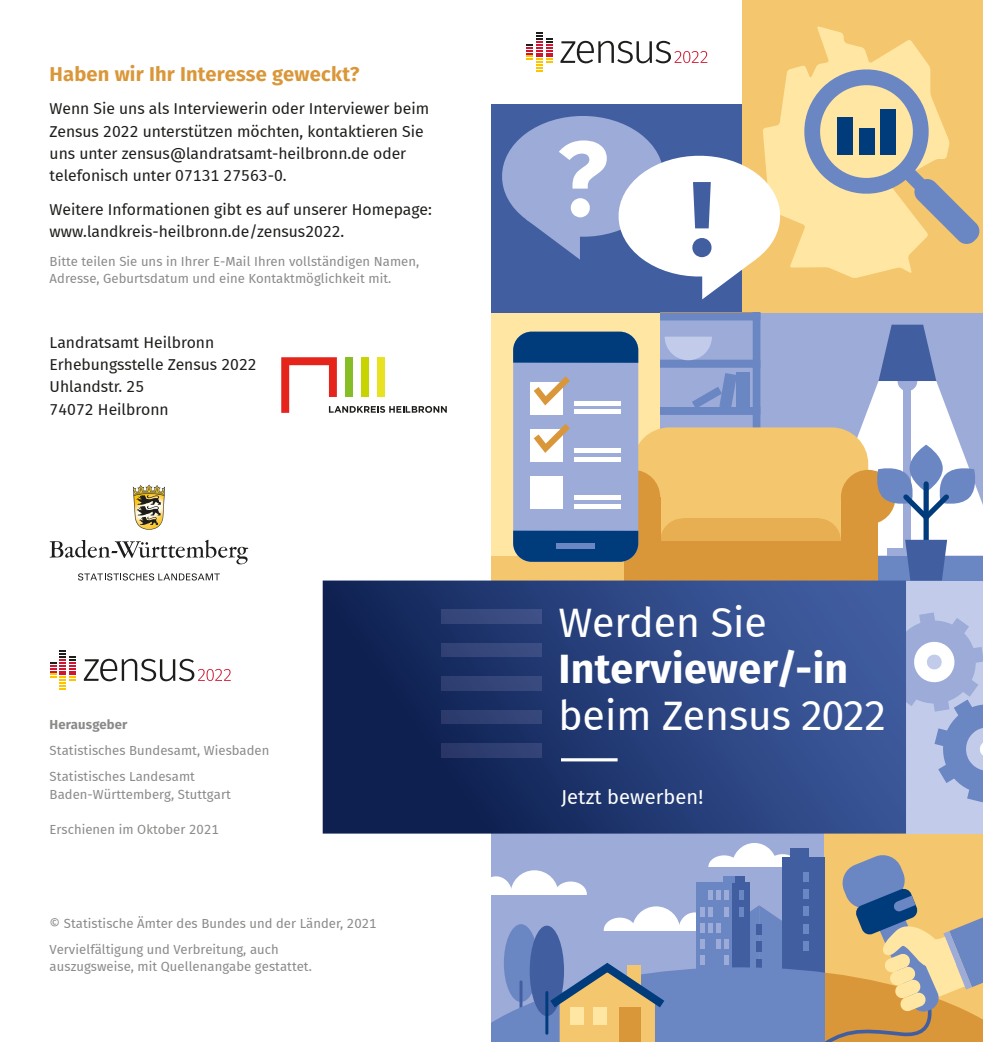
<style>
.page{position:relative;width:983px;height:1042px;background:#fff}
.page>*{position:absolute;margin:0;border:0;box-sizing:border-box;transform-origin:0 0}
.t1{font:700 105.7px "Statis Sans";color:#fff}
.t2{font:41.12px "Statis Sans";color:#fff}
.t3{font:700 41.12px "Statis Sans";letter-spacing:.01em;color:#fff}
.t4{font:700 20.12px "Statis Sans";letter-spacing:.01em;color:#da973a}
.t5{font:20.12px "Statis Sans";letter-spacing:.005em;color:#fff}
.t6{font:15.75px/22.4px "Statis Sans";color:#1d1d1b}
.t7{font:13.12px/26.1px "Statis Sans";letter-spacing:.005em;color:#8a8a89}
.t8{font:700 13.12px "Statis Sans";letter-spacing:.01em;color:#8a8a89}
.s1{color:#415ea1}
</style>
<div class="page">
<div style="left:491px;top:104px;width:251px;height:209px;background:#415ea1"></div>
<div style="left:491px;top:833px;width:332px;height:209px;background:#9cabd8"></div>
<div style="left:823px;top:833px;width:159px;height:209px;background:#f4c66d"></div>
<div style="left:660px;top:313px;width:322px;height:267px;background:#9cabd8"></div>
<div style="left:742px;top:0;width:240px;height:313px;background:#f4c66d"></div>
<div style="left:491px;top:313px;width:169px;height:267px;background:#ffe6a2"></div>
<div style="left:905px;top:580px;width:77px;height:253px;background:#c2ccea"></div>
<svg style="left:781px;top:26px;width:146px;height:252px;fill:#ffe6a2"></svg>
<svg style="left:798px;top:63px;width:182px;height:182px"></svg>
<div style="left:858px;top:128px;width:16px;height:26px;background:#003b7c"></div>
<div style="left:880px;top:109px;width:16px;height:45px;background:#003b7c"></div>
<div style="left:836px;top:117px;width:16px;height:37px;background:#003b7c"></div>
<svg style="left:905px;top:612px;width:77px;height:190px"></svg>
<svg style="left:660px;top:313px;width:100px;height:114px"></svg>
<div style="left:491px;top:555px;width:169px;height:25px;background:#f4c66d"></div>
<div style="left:632px;top:427px;width:236px;height:126px;background:#f4c66d;border-radius:36px"></div>
<div style="left:660px;top:518px;width:45px;height:46px;background:#e7ae52;border-radius:50%"></div>
<div style="left:682px;top:518px;width:136px;height:43px;background:#e7ae52"></div>
<div style="left:623px;top:497px;width:37px;height:83px;background:#da973a"></div>
<div style="left:605px;top:470px;width:55px;height:54px;background:#da973a;border-radius:50%"></div>
<div style="left:654px;top:541px;width:186px;height:39px;background:#da973a"></div>
<div style="left:513px;top:332px;width:125px;height:230px;background:#9cabd8;border-radius:18px"></div>
<svg style="left:513px;top:332px;width:125px;height:31px;background:#0a417e"></svg>
<svg style="left:513px;top:531px;width:125px;height:31px;background:#0a407b"></svg>
<div style="left:556px;top:543px;width:39px;height:6px;background:#6a86c3"></div>
<div style="left:530px;top:382px;width:32px;height:32px;background:#fff"></div>
<div style="left:574px;top:409px;width:46px;height:5px;background:#fff"></div>
<hr style="left:574px;top:401px;width:46px;height:4px;background:#fff">
<div style="left:530px;top:429px;width:32px;height:33px;background:#fff"></div>
<div style="left:574px;top:457px;width:46px;height:5px;background:#fff"></div>
<div style="left:574px;top:448px;width:46px;height:5px;background:#fff"></div>
<div style="left:530px;top:477px;width:32px;height:32px;background:#fff"></div>
<div style="left:574px;top:504px;width:46px;height:5px;background:#fff"></div>
<div style="left:574px;top:495px;width:46px;height:5px;background:#fff"></div>
<svg style="left:533px;top:376px;width:36px;height:29px"></svg>
<svg style="left:533px;top:424px;width:36px;height:29px"></svg>
<svg style="left:812px;top:325px;width:170px;height:255px"></svg>
<svg style="left:502px;top:110px;width:285px;height:189px"></svg>
<svg style="left:491px;top:843px;width:491px;height:199px"></svg>
<div style="left:569px;top:1007px;width:14px;height:18px;background:#ffe6a2"></div>
<div style="left:593px;top:1007px;width:14px;height:18px;background:#ffe6a2"></div>
<div style="left:619px;top:1007px;width:22px;height:35px;background:#da973a"></div>
<svg style="left:322px;top:580px;width:583px;height:253px;background:#263d77"></svg>
<svg style="left:526px;top:33px;width:26px;height:39px"></svg>
<svg style="left:560px;top:41px;width:147px;height:22px"></svg>
<div style="left:441px;top:744px;width:100px;height:13px;background:#2e3d6f"></div>
<div style="left:441px;top:610px;width:100px;height:13px;background:#394a7f"></div>
<div style="left:441px;top:710px;width:100px;height:14px;background:#304074"></div>
<div style="left:441px;top:677px;width:100px;height:13px;background:#344478"></div>
<div style="left:441px;top:643px;width:100px;height:14px;background:#36477c"></div>
<hr style="left:561px;top:758px;width:56px;height:3px;background:#fff">
<svg style="left:50px;top:650px;width:26px;height:39px"></svg>
<svg style="left:84px;top:659px;width:147px;height:22px"></svg>
<svg style="left:281px;top:357px;width:165px;height:56px"></svg>
<svg style="left:50px;top:540px;width:198px;height:24px"></svg>
<svg style="left:133px;top:484px;width:32px;height:46px"></svg>
<svg style="left:78px;top:573px;width:142px;height:7px"></svg>
<h3 class="t4" style="left:50px;top:60px;width:311px">Haben wir Ihr Interesse geweckt?</h3>
<p class="t6" style="left:50px;top:98px;width:381px">Wenn Sie uns als Interviewerin oder Interviewer beim Zensus 2022 unterstützen möchten, kontaktieren Sie uns unter zensus@landratsamt-heilbronn.de oder telefonisch unter 07131 27563-0.</p>
<p class="t6" style="left:50px;top:198px;width:384px">Weitere Informationen gibt es auf unserer Homepage: www.landkreis-heilbronn.de/zensus2022.</p>
<p class="t7" style="left:50px;top:252px;width:371px;line-height:17.3px">Bitte teilen Sie uns in Ihrer E-Mail Ihren vollständigen Namen,<br>Adresse, Geburtsdatum und eine Kontaktmöglichkeit mit.</p>
<p class="t6" style="left:50px;top:331px;width:208px">Landratsamt Heilbronn<br>Erhebungsstelle Zensus 2022<br>Uhlandstr. 25<br>74072 Heilbronn</p>
<p class="t8" style="left:50px;top:715px;width:79px">Herausgeber</p>
<p class="t7" style="left:50px;top:738px;width:221px">Statistisches Bundesamt, Wiesbaden<br>Statistisches Landesamt</p>
<p class="t7" style="left:50px;top:781px;width:183px">Baden-Württemberg, Stuttgart</p>
<p class="t7" style="left:50px;top:816px;width:170px">Erschienen im Oktober 2021</p>
<p class="t7" style="left:50px;top:910px;width:328px">© Statistische Ämter des Bundes und der Länder, 2021<br>Vervielfältigung und Verbreitung, auch</p>
<p class="t7" style="left:50px;top:953px;width:264px">auszugsweise, mit Quellenangabe gestattet.</p>
<h1 class="t1" style="left:557px;top:105px;width:159px">? <span class="s1">!</span></h1>
<h2 class="t2" style="left:558px;top:594px;width:210px">Werden Sie</h2>
<h2 class="t3" style="left:558px;top:640px;width:291px">Interviewer/-in</h2>
<h2 class="t2" style="left:558px;top:686px;width:330px">beim Zensus 2022</h2>
<h3 class="t5" style="left:561px;top:782px;width:144px">Jetzt bewerben!</h3>
</div>
